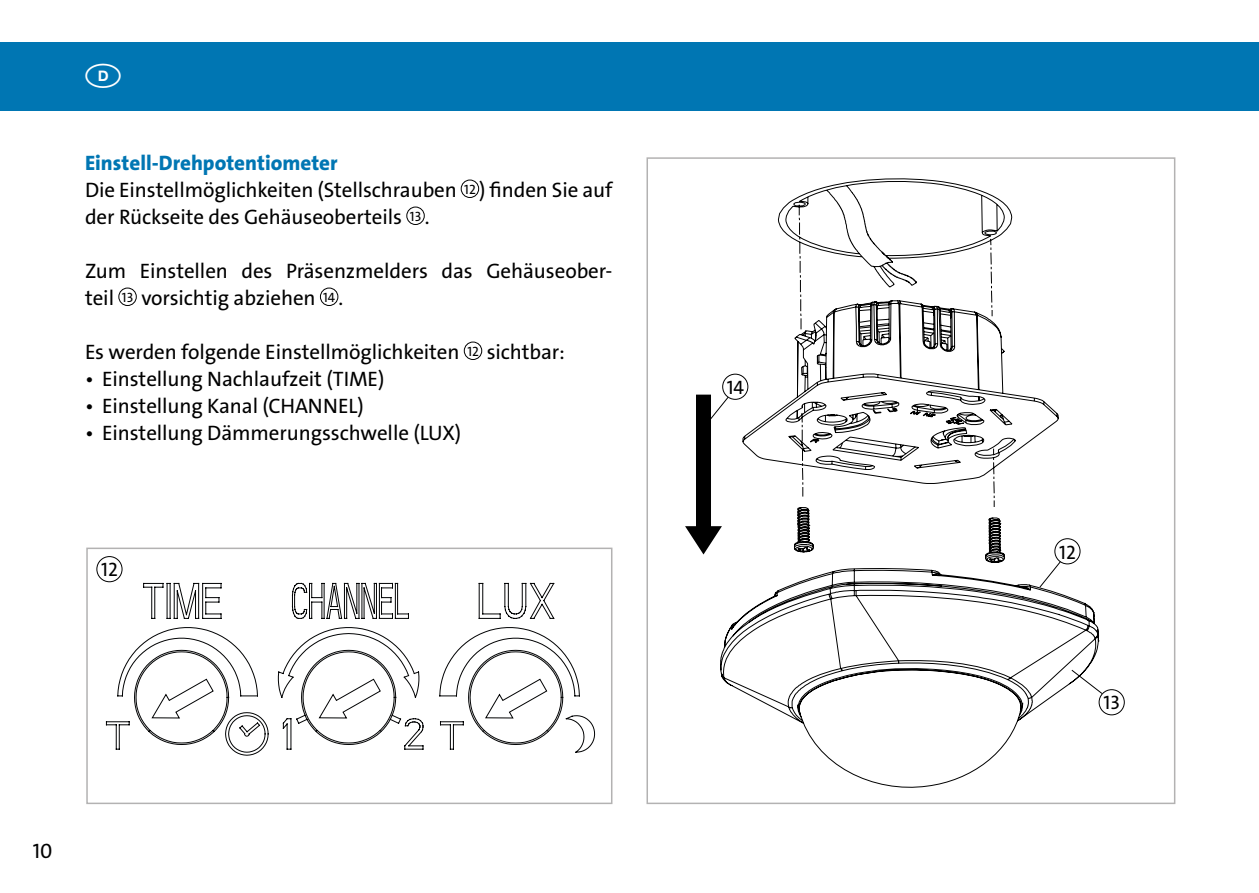
<style>
.page{position:relative;width:1259px;height:893px;background:#fff}
.page>*{position:absolute;margin:0;border:0;box-sizing:border-box;transform-origin:0 0}
.t1{font:21px/27px "The Sans LP5 Plain";letter-spacing:-.005em;color:#000}
.t2{font:21px "The Sans LP8 Ex Bld";color:#0076b3}
.t3{font:19.5px "The Sans LP5 Plain";color:#000}
.s1{font-size:13.5px}
</style>
<div class="page">
<div style="left:0;top:43px;width:1259px;height:68px;background:#0076b3"></div>
<div style="left:86px;top:548px;width:526px;height:256px;border:2px solid #b3b2b2"></div>
<div style="left:646px;top:157px;width:529px;height:647px;border:2px solid #b3b2b2"></div>
<svg style="left:720px;top:178px;width:379px;height:610px"></svg>
<svg style="left:88px;top:556px;width:523px;height:214px"></svg>
<svg style="left:379px;top:567px;width:232px;height:203px"></svg>
<svg style="left:151px;top:678px;width:396px;height:41px"></svg>
<div style="left:96px;top:556px;width:26px;height:26px;border:1px solid #000;border-radius:50%"></div>
<div style="left:1098px;top:689px;width:26px;height:26px;border:1px solid #000;border-radius:50%"></div>
<svg style="left:1070px;top:669px;width:33px;height:26px"></svg>
<div style="left:1054px;top:538px;width:26px;height:26px;border:1px solid #000;border-radius:50%"></div>
<svg style="left:1038px;top:561px;width:23px;height:27px"></svg>
<div style="left:722px;top:374px;width:26px;height:26px;border:1px solid #000;border-radius:50%"></div>
<svg style="left:711px;top:396px;width:18px;height:28px"></svg>
<div style="left:461px;top:180px;width:18px;height:18px;border:1px solid #000;border-radius:50%"></div>
<div style="left:406px;top:207px;width:18px;height:18px;border:1px solid #000;border-radius:50%"></div>
<div style="left:119px;top:288px;width:18px;height:18px;border:1px solid #000;border-radius:50%"></div>
<div style="left:320px;top:288px;width:18px;height:18px;border:1px solid #000;border-radius:50%"></div>
<div style="left:464px;top:342px;width:18px;height:18px;border:1px solid #000;border-radius:50%"></div>
<div style="left:696px;top:395px;width:15px;height:145px;background:#000"></div>
<svg style="left:685px;top:526px;width:37px;height:28px"></svg>
<p class="t2" style="left:85px;top:149px;width:254px">Einstell-Drehpotentiometer</p>
<p class="t1" style="left:85px;top:176px;width:529px">Die Einstellmöglichkeiten (Stellschrauben <span class="s1">12</span> ) finden Sie auf der Rückseite des Gehäuseoberteils <span class="s1">13</span> .</p>
<p class="t1" style="left:85px;top:257px;width:529px">Zum Einstellen des Präsenzmelders das Gehäuseober&shy;teil <span class="s1">13</span> vorsichtig abziehen <span class="s1">14</span> .</p>
<p class="t1" style="left:85px;top:338px;width:481px">Es werden folgende Einstellmöglichkeiten <span class="s1">12</span> sichtbar:</p>
<p class="t1" style="left:85px;top:365px;width:301px">• Einstellung Nachlaufzeit (TIME)</p>
<p class="t1" style="left:85px;top:392px;width:280px">• Einstellung Kanal (CHANNEL)</p>
<p class="t1" style="left:85px;top:419px;width:378px">• Einstellung Dämmerungsschwelle (LUX)</p>
<p class="t3" style="left:101px;top:557px;width:18px">12</p>
<p class="t1" style="left:33px;top:838px;width:21px">10</p>
<p class="t3" style="left:726px;top:375px;width:19px">14</p>
<p class="t3" style="left:1059px;top:539px;width:18px">12</p>
<p class="t3" style="left:1103px;top:690px;width:18px">13</p>
</div>
